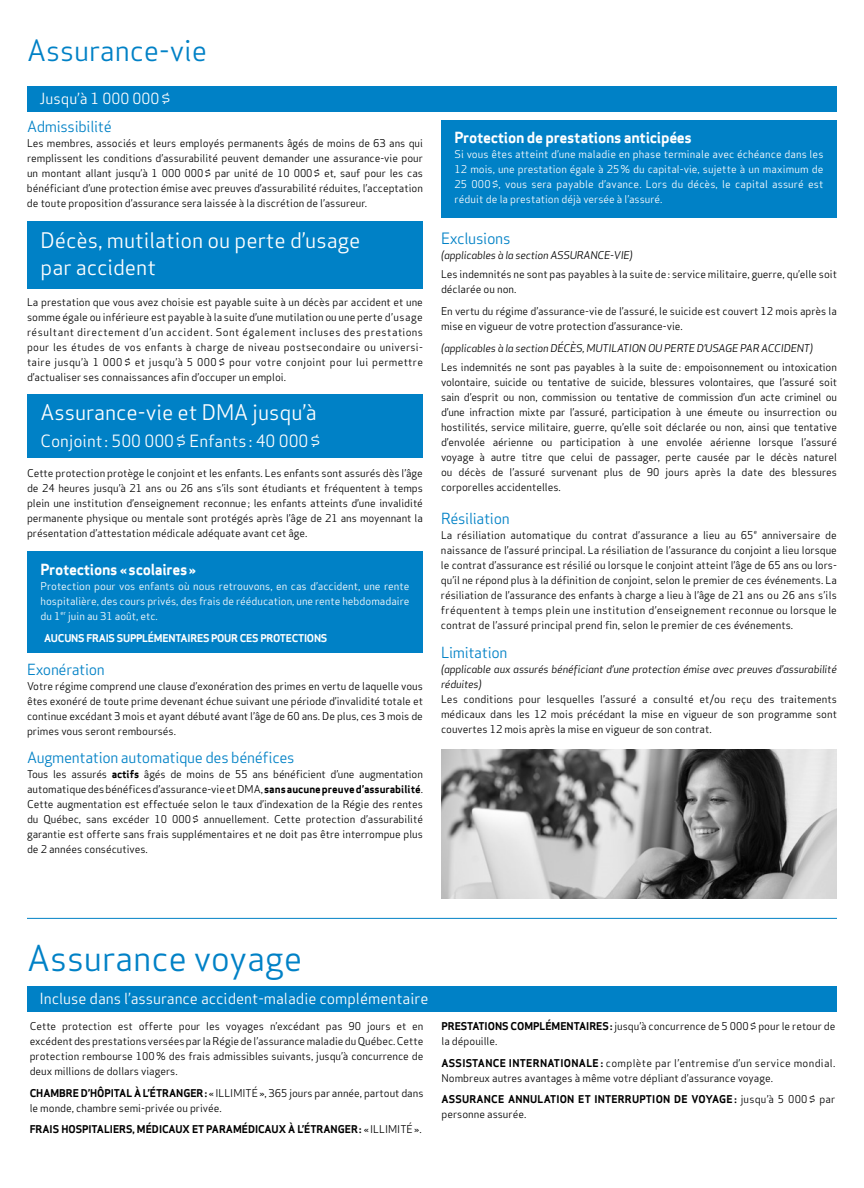
<style>
.page{position:relative;width:864px;height:1188px;background:#fff}
.page>*{position:absolute;margin:0;border:0;box-sizing:border-box;transform-origin:0 0}
.t1{font:34.5px "Apex Sans Book T";color:#0081c6}
.t2{font:28.5px "Apex Sans Book T";color:#0081c6}
.t3{font:21px/27px "Apex Sans Book T";color:#fff}
.t4{font:16.5px "Apex Sans Book T";color:#fff}
.t5{font:15.3px "Apex Sans Book T";letter-spacing:-.02em;color:#0081c6}
.t6{font:15px "Apex Sans Book T";letter-spacing:-.02em;color:#0081c6}
.t7{font:15px "Apex Sans Book T";color:#fff}
.t8{font:15px "Apex Sans Bold T";letter-spacing:-.02em;color:#fff}
.t9{font:10.5px/15px "Apex Sans Book T";color:#000;text-align:justify}
.t10{font:10.5px/15px "Apex Sans Book T";color:#fff;text-align:justify}
.t11{font:10.5px/15px "Apex Sans Book Italic T";letter-spacing:-.02em;color:#000}
.t12{font:10.5px "Apex Sans Bold T";color:#000}
.t13{font:10.5px "Apex Sans Bold T";letter-spacing:.02em;color:#000}
.t14{font:10.5px "Apex Sans Bold T";letter-spacing:-.02em;color:#fff}
.t15{font:6.15px "Apex Sans Book T";color:#fff}
.t16{font:6.15px "Apex Sans Book T";color:#000}
.s1{font-family:"Apex Sans Bold T"}
.s2{font-family:"Apex Sans Book T"}
</style>
<div class="page">
<div style="left:27px;top:221px;width:396px;height:67px;background:#0081c6"></div>
<div style="left:27px;top:394px;width:396px;height:63px;background:#0081c6"></div>
<div style="left:27px;top:551px;width:396px;height:102px;background:#0081c6"></div>
<div style="left:441px;top:121px;width:396px;height:97px;background:#0081c6"></div>
<div style="left:27px;top:86px;width:810px;height:26px;background:#0081c6"></div>
<div style="left:27px;top:987px;width:810px;height:25px;background:#0081c6"></div>
<hr style="left:27px;top:918px;width:810px;height:1px;background:#0081c6">
<img style="left:441px;top:749px;width:396px;height:149px">
<h2 class="t2" style="left:27px;top:32px;width:182px">Assurance-vie</h2>
<h3 class="t7" style="left:39px;top:89px;width:133px">Jusqu’à 1 000 000$</h3>
<h3 class="t6" style="left:27px;top:117px;width:86px">Admissibilité</h3>
<p class="t9" style="left:27px;top:136px;width:398px">Les membres, associés et leurs employés permanents âgés de moins de 63 ans qui remplissent les conditions d’assurabilité peuvent demander une assurance-vie pour un montant allant jusqu’à 1 000 000$ par unité de 10 000$ et, sauf pour les cas bénéficiant d’une protection émise avec preuves d’assurabilité réduites, l’acceptation de toute proposition d’assurance sera laissée à la discrétion de l’assureur.</p>
<h3 class="t3" style="left:40px;top:227px;width:321px">Décès, mutilation ou perte d’usage par accident</h3>
<p class="t9" style="left:27px;top:295px;width:398px">La prestation que vous avez choisie est payable suite à un décès par accident et une somme égale ou inférieure est payable à la suite d’une mutilation ou une perte d’usage résultant directement d’un accident. Sont également incluses des prestations pour les études de vos enfants à charge de niveau postsecondaire ou universi&shy;taire jusqu’à 1 000 $ et jusqu’à 5 000 $ pour votre conjoint pour lui permettre d’actualiser ses connaissances afin d’occuper un emploi.</p>
<h3 class="t3" style="left:40px;top:398px;width:278px">Assurance-vie et DMA jusqu’à</h3>
<h3 class="t4" style="left:40px;top:430px;width:281px">Conjoint : 500 000$ Enfants : 40 000$</h3>
<p class="t9" style="left:27px;top:466px;width:398px">Cette protection protège le conjoint et les enfants. Les enfants sont assurés dès l’âge de 24 heures jusqu’à 21 ans ou 26 ans s’ils sont étudiants et fréquentent à temps plein une institution d’enseignement reconnue; les enfants atteints d’une invalidité permanente physique ou mentale sont protégés après l’âge de 21 ans moyennant la présentation d’attestation médicale adéquate avant cet âge.</p>
<h3 class="t8" style="left:40px;top:560px;width:157px">Protections «scolaires»</h3>
<p class="t10" style="left:40px;top:579px;width:371px">Protection pour vos enfants où nous retrouvons, en cas d’accident, une rente hospitalière, des cours privés, des frais de rééducation, une rente hebdomadaire du 1</p>
<p class="t15" style="left:60px;top:609px;width:7px">er</p>
<p class="t10" style="left:68px;top:609px;width:91px">juin au 31 août, etc.</p>
<p class="t14" style="left:44px;top:632px;width:285px">AUCUNS FRAIS SUPPLÉMENTAIRES POUR CES PROTECTIONS</p>
<h3 class="t6" style="left:27px;top:659px;width:79px">Exonération</h3>
<p class="t9" style="left:27px;top:678px;width:398px">Votre régime comprend une clause d’exonération des primes en vertu de laquelle vous êtes exonéré de toute prime devenant échue suivant une période d’invalidité totale et continue excédant 3 mois et ayant débuté avant l’âge de 60 ans. De plus, ces 3 mois de primes vous seront remboursés.</p>
<h3 class="t6" style="left:27px;top:748px;width:269px">Augmentation automatique des bénéfices</h3>
<p class="t9" style="left:27px;top:767px;width:398px">Tous les assurés <span class="s1">actifs</span> âgés de moins de 55 ans bénéficient d’une augmentation automatique des bénéfices d’assurance-vie et DMA, <span class="s1">sans aucune preuve d’assurabilité</span>.<br>Cette augmentation est effectuée selon le taux d’indexation de la Régie des rentes du Québec, sans excéder 10 000$ annuellement. Cette protection d’assurabilité garantie est offerte sans frais supplémentaires et ne doit pas être interrompue plus de 2 années consécutives.</p>
<h3 class="t8" style="left:454px;top:128px;width:239px">Protection de prestations anticipées</h3>
<p class="t10" style="left:454px;top:146px;width:371px">Si vous êtes atteint d’une maladie en phase terminale avec échéance dans les 12 mois, une prestation égale à 25% du capital-vie, sujette à un maximum de 25 000$, vous sera payable d’avance. Lors du décès, le capital assuré est réduit de la prestation déjà versée à l’assuré.</p>
<h3 class="t5" style="left:441px;top:228px;width:71px">Exclusions</h3>
<p class="t11" style="left:441px;top:247px;width:193px">(applicables à la section ASSURANCE-VIE)</p>
<p class="t9" style="left:441px;top:267px;width:397px">Les indemnités ne sont pas payables à la suite de: service militaire, guerre, qu’elle soit déclarée ou non.</p>
<p class="t9" style="left:441px;top:304px;width:398px">En vertu du régime d’assurance-vie de l’assuré, le suicide est couvert 12 mois après la mise en vigueur de votre protection d’assurance-vie.</p>
<p class="t11" style="left:441px;top:340px;width:374px">(applicables à la section DÉCÈS, MUTILATION OU PERTE D’USAGE PAR ACCIDENT)</p>
<p class="t9" style="left:441px;top:360px;width:398px">Les indemnités ne sont pas payables à la suite de: empoisonnement ou intoxication volontaire, suicide ou tentative de suicide, blessures volontaires, que l’assuré soit sain d’esprit ou non, commission ou tentative de commission d’un acte criminel ou d’une infraction mixte par l’assuré, participation à une émeute ou insurrection ou hostilités, service militaire, guerre, qu’elle soit déclarée ou non, ainsi que tentative d’envolée aérienne ou participation à une envolée aérienne lorsque l’assuré voyage à autre titre que celui de passager, perte causée par le décès naturel ou décès de l’assuré survenant plus de 90 jours après la date des blessures corporelles accidentelles.</p>
<h3 class="t6" style="left:441px;top:509px;width:70px">Résiliation</h3>
<p class="t9" style="left:441px;top:528px;width:314px">La résiliation automatique du contrat d’assurance a lieu au 65</p>
<p class="t16" style="left:754px;top:528px;width:5px">e</p>
<p class="t9" style="left:441px;top:528px;width:398px;text-indent:321px">anniversaire de naissance de l’assuré principal. La résiliation de l’assurance du conjoint a lieu lorsque le contrat d’assurance est résilié ou lorsque le conjoint atteint l’âge de 65 ans ou lors&shy;qu’il ne répond plus à la définition de conjoint, selon le premier de ces événements. La résiliation de l’assurance des enfants à charge a lieu à l’âge de 21 ans ou 26 ans s’ils fréquentent à temps plein une institution d’enseignement reconnue ou lorsque le contrat de l’assuré principal prend fin, selon le premier de ces événements.</p>
<h3 class="t6" style="left:441px;top:643px;width:68px">Limitation</h3>
<p class="t11" style="left:441px;top:661px;width:398px">(applicable aux assurés bénéficiant d’une protection émise avec preuves d’assurabilité réduites)</p>
<p class="t9" style="left:441px;top:692px;width:398px">Les conditions pour lesquelles l’assuré a consulté et/ou reçu des traitements médicaux dans les 12 mois précédant la mise en vigueur de son programme sont couvertes 12 mois après la mise en vigueur de son contrat.</p>
<h1 class="t1" style="left:27px;top:936px;width:277px">Assurance voyage</h1>
<h3 class="t7" style="left:39px;top:989px;width:391px">Incluse dans l’assurance accident-maladie complémentaire</h3>
<p class="t9" style="left:30px;top:1019px;width:395px">Cette protection est offerte pour les voyages n’excédant pas 90 jours et en excédent des prestations versées par la Régie de l’assurance maladie du Québec. Cette protection rembourse 100% des frais admissibles suivants, jusqu’à concurrence de deux millions de dollars viagers.</p>
<p class="t9" style="left:30px;top:1085px;width:395px"><span class="s1">CHAMBRE D’HÔPITAL À L’ÉTRANGER:</span> « ILLIMITÉ», 365 jours par année, partout dans le monde, chambre semi-privée ou privée.</p>
<p class="t12" style="left:30px;top:1123px;width:393px">FRAIS HOSPITALIERS, MÉDICAUX ET PARAMÉDICAUX À L’ÉTRANGER: <span class="s2">« ILLIMITÉ».</span></p>
<p class="t9" style="left:442px;top:1019px;width:395px"><span class="s1">PRESTATIONS COMPLÉMENTAIRES:</span> jusqu’à concurrence de 5 000$ pour le retour de la dépouille.</p>
<p class="t9" style="left:442px;top:1055px;width:395px"><span class="s1">ASSISTANCE INTERNATIONALE :</span> complète par l’entremise d’un service mondial.<br>Nombreux autres avantages à même votre dépliant d’assurance voyage.</p>
<p class="t13" style="left:442px;top:1093px;width:395px">ASSURANCE ANNULATION ET INTERRUPTION DE VOYAGE : <span class="s2">jusqu’à 5 000 $ par</span></p>
<p class="t9" style="left:442px;top:1107px;width:86px">personne assurée.</p>
</div>
